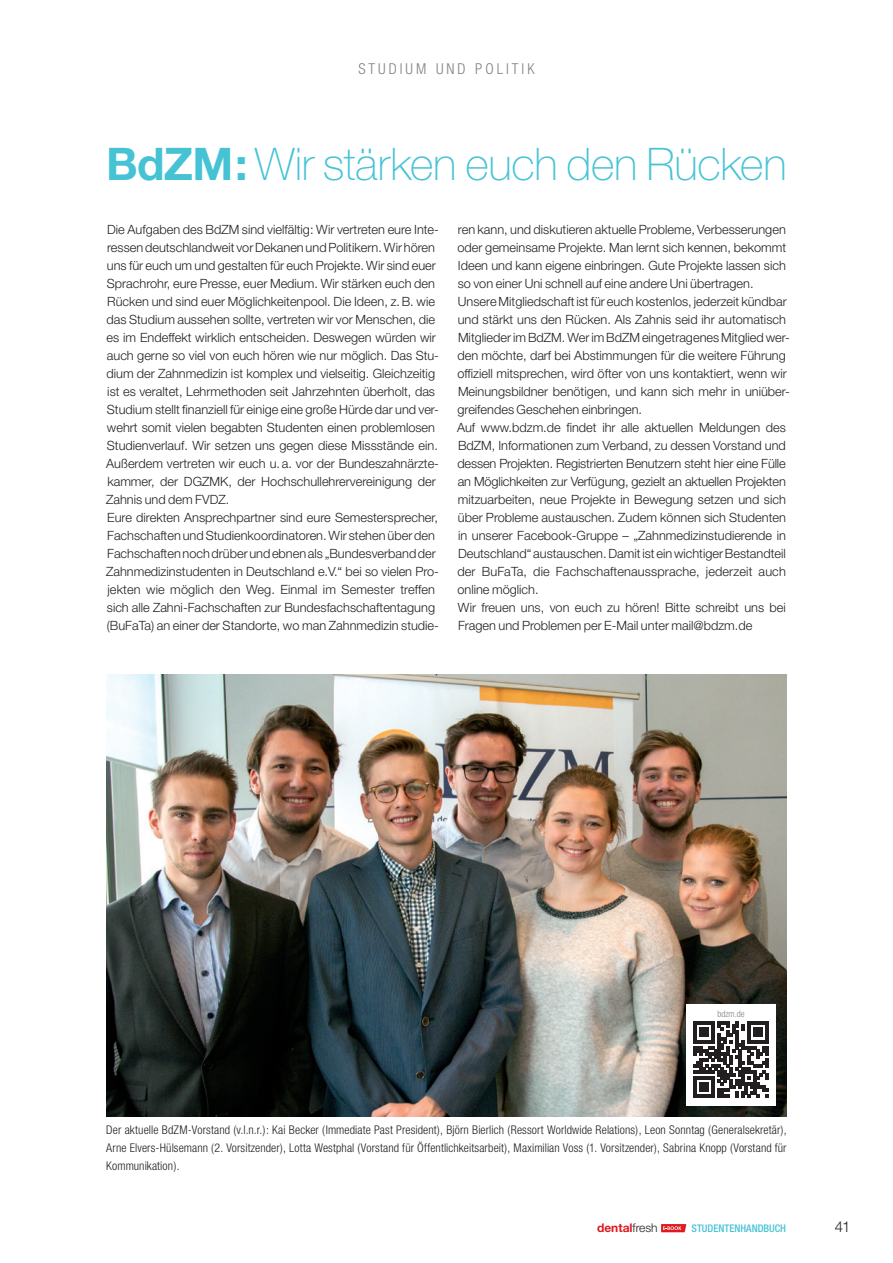
<style>
.page{position:relative;width:893px;height:1263px;background:#fff}
.page>*{position:absolute;margin:0;border:0;box-sizing:border-box;transform-origin:0 0}
.Headline{font:100 45px "Helvetica Neue";letter-spacing:-.005em;color:#45c3d5}
.t1{font:300 condensed 15px "Helvetica Neue";letter-spacing:.2em;color:#808285}
.Pagenumber{font:300 15px "Helvetica Neue";color:#231f20}
.Content{font:300 12.75px/18px "Helvetica Neue";color:#231f20}
.t2{font:300 condensed 12px/18px "Helvetica Neue";letter-spacing:.01em;color:#231f20;text-align:justify}
.Footer_Pubname_Numbe{font:700 12px "Helvetica Neue";color:#de1920}
.Footer_Pubname_Numbe-2{font:500 condensed 10.5px "Helvetica Neue";color:#45c3d5}
.QR-Code{font:300 condensed 9px "Helvetica Neue";color:#808285}
.s1{font-weight:700}
.s2{font-weight:300;color:#231f20}
</style>
<div class="page">
<svg style="left:661px;top:1224px;width:25px;height:8px"></svg>
<img style="left:106px;top:674px;width:681px;height:442px">
<div style="left:686px;top:1004px;width:90px;height:101px;background:#fff"></div>
<svg style="left:693px;top:1022px;width:76px;height:75px"></svg>
<p class="t1" style="left:358px;top:60px;width:178px">STUDIUM UND POLITIK</p>
<p class="Headline" style="left:106px;top:138px;width:682px"><span class="s1">BdZM:</span> Wir stärken euch den Rücken</p>
<p class="Content" style="left:106px;top:220px;width:334px">Die Aufgaben des BdZM sind vielfältig: Wir vertreten eure Inte&shy;ressen deutschlandweit vor Dekanen und Politikern. Wir hören uns für euch um und gestalten für euch Projekte. Wir sind euer Sprachrohr, eure Presse, euer Medium. Wir stärken euch den Rücken und sind euer Möglichkeitenpool. Die Ideen, z.B. wie das Studium aussehen sollte, vertreten wir vor Menschen, die es im Endeffekt wirklich entscheiden. Deswegen würden wir auch gerne so viel von euch hören wie nur möglich. Das Stu&shy;dium der Zahnmedizin ist komplex und vielseitig. Gleichzeitig ist es veraltet, Lehrmethoden seit Jahrzehnten überholt, das Studium stellt finanziell für einige eine große Hürde dar und ver&shy;wehrt somit vielen begabten Studenten einen problemlosen Studienverlauf. Wir setzen uns gegen diese Missstände ein.<br>Außerdem vertreten wir euch u.a. vor der Bundeszahnärzte&shy;kammer, der DGZMK, der Hochschullehrervereinigung der Zahnis und dem FVDZ.</p>
<p class="Content" style="left:106px;top:508px;width:334px">Eure direkten Ansprechpartner sind eure Semestersprecher, Fachschaften und Studienkoordinatoren. Wir stehen über den Fachschaften noch drüber und ebnen als „Bundesverband der Zahnmedizinstudenten in Deutschland e.V.“ bei so vielen Pro&shy;jekten wie möglich den Weg. Einmal im Semester treffen sich alle Zahni-Fachschaften zur Bundesfachschaftentagung (BuFaTa) an einer der Standorte, wo man Zahnmedizin studie-</p>
<p class="Content" style="left:457px;top:220px;width:330px;text-align:justify">ren kann, und diskutieren aktuelle Probleme, Verbesserungen oder gemeinsame Projekte. Man lernt sich kennen, bekommt Ideen und kann eigene einbringen. Gute Projekte lassen sich so von einer Uni schnell auf eine andere Uni übertragen.</p>
<p class="Content" style="left:457px;top:292px;width:334px">Unsere Mitgliedschaft ist für euch kostenlos, jederzeit kündbar und stärkt uns den Rücken. Als Zahnis seid ihr automatisch Mitglieder im BdZM. Wer im BdZM eingetragenes Mitglied wer&shy;den möchte, darf bei Abstimmungen für die weitere Führung offiziell mitsprechen, wird öfter von uns kontaktiert, wenn wir Meinungsbildner benötigen, und kann sich mehr in uniüber&shy;greifendes Geschehen einbringen.</p>
<p class="Content" style="left:457px;top:418px;width:330px;text-align:justify">Auf www.bdzm.de findet ihr alle aktuellen Meldungen des BdZM, Informationen zum Verband, zu dessen Vorstand und dessen Projekten. Registrierten Benutzern steht hier eine Fülle an Möglichkeiten zur Verfügung, gezielt an aktuellen Projekten mitzuarbeiten, neue Projekte in Bewegung setzen und sich über Probleme austauschen. Zudem können sich Studenten in unserer Facebook-Gruppe – „Zahnmedizinstudierende in Deutschland“ austauschen. Damit ist ein wichtiger Bestandteil der BuFaTa, die Fachschaftenaussprache, jederzeit auch online möglich.</p>
<p class="Content" style="left:458px;top:598px;width:329px">Wir freuen uns, von euch zu hören! Bitte schreibt uns bei<br>Fragen und Problemen per E-Mail unter mail@bdzm.de</p>
<p class="QR-Code" style="left:717px;top:1008px;width:29px">bdzm.de</p>
<p class="t2" style="left:106px;top:1121px;width:682px">Der aktuelle BdZM-Vorstand (v.l.n.r.): Kai Becker (Immediate Past President), Björn Bierlich (Ressort Worldwide Relations), Leon Sonntag (Generalsekretär), Arne Elvers-Hülsemann (2. Vorsitzender), Lotta Westphal (Vorstand für Öffentlichkeitsarbeit), Maximilian Voss (1. Vorsitzender), Sabrina Knopp (Vorstand für Kommunikation).</p>
<p class="Footer_Pubname_Numbe" style="left:597px;top:1220px;width:62px">dental<span class="s2">fresh</span></p>
<p class="Footer_Pubname_Numbe-2" style="left:692px;top:1222px;width:96px">STUDENTENHANDBUCH</p>
<p class="Pagenumber" style="left:835px;top:1218px;width:17px">41</p>
</div>
